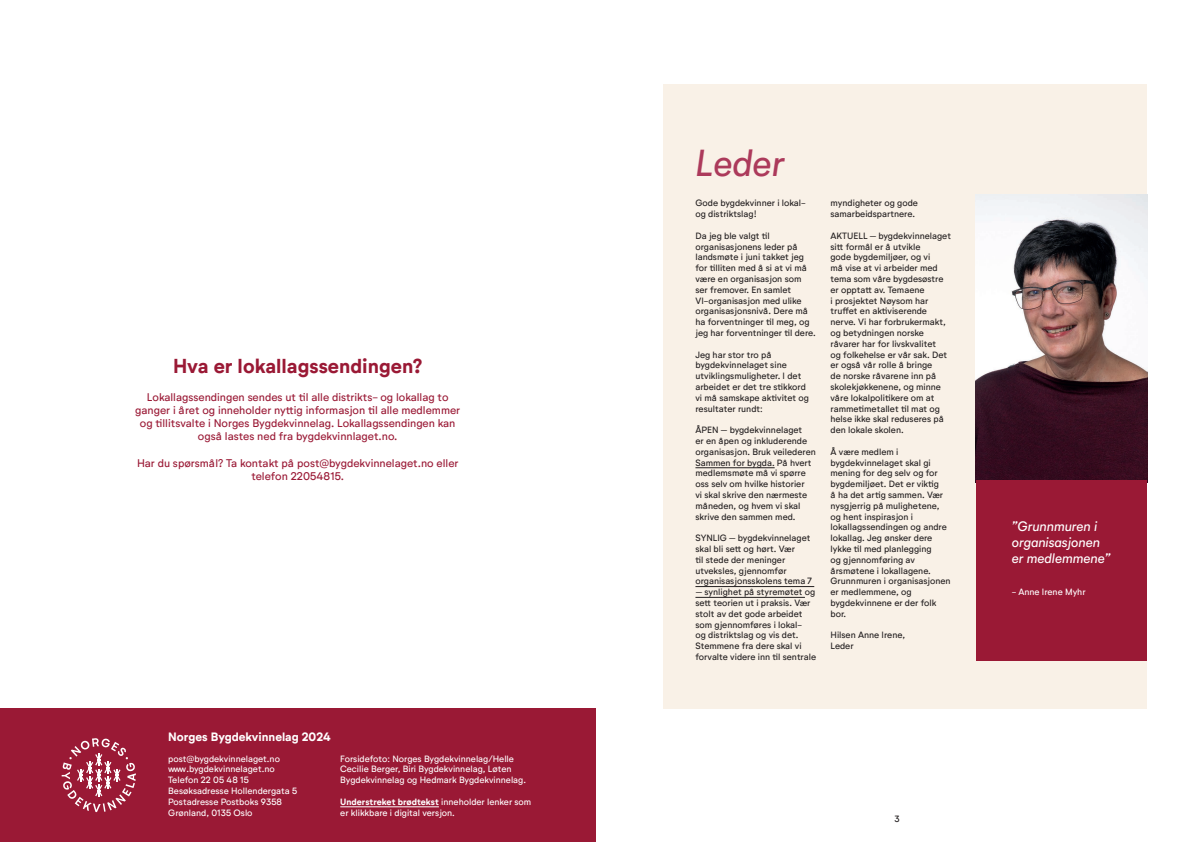
<style>
.page{position:relative;width:1191px;height:842px;background:#fff}
.page>*{position:absolute;margin:0;border:0;box-sizing:border-box;transform-origin:0 0}
.t1{font:italic 36px "Neutrif Studio";color:#ac3a5b}
.t2{font:700 20px "Neutrif Studio";color:#9a1935}
.t3{font:italic 13.1px/16px "Neutrif Studio";color:#fff}
.t4{font:700 12px "Neutrif Studio";color:#fff}
.t5{font:11px/13.2px "Neutrif Studio";color:#9a1935;text-align:center}
.t6{font:9px/10.8px "Neutrif Studio";color:#231f20}
.t7{font:9px/10.8px "Neutrif Studio";color:#fff}
.s1{font-weight:700}
</style>
<div class="page">
<div style="left:0;top:709px;width:595px;height:133px;background:#9a1935"></div>
<svg style="left:62px;top:738px;width:74px;height:74px"></svg>
<div style="left:663px;top:84px;width:484px;height:625px;background:#f9f1e7"></div>
<hr style="left:695px;top:467px;width:79px;height:1px;background:#231f20">
<hr style="left:695px;top:586px;width:119px;height:1px;background:#231f20">
<hr style="left:695px;top:597px;width:110px;height:1px;background:#231f20">
<img style="left:975px;top:194px;width:172px;height:288px">
<div style="left:975px;top:480px;width:171px;height:180px;background:#9a1935"></div>
<hr style="left:340px;top:806px;width:99px;height:1px;background:#fff">
<h2 class="t2" style="left:173px;top:354px;width:251px">Hva er lokallagssendingen?</h2>
<p class="t5" style="left:135px;top:390px;width:326px">Lokallagssendingen sendes ut til alle distrikts- og lokallag to ganger i året og inneholder nyttig informasjon til alle medlemmer og tillitsvalte i Norges Bygdekvinnelag. Lokallagssendingen kan også lastes ned fra bygdekvinnlaget.no.</p>
<p class="t5" style="left:137px;top:456px;width:323px">Har du spørsmål? Ta kontakt på post@bygdekvinnelaget.no eller telefon 22054815.</p>
<h3 class="t4" style="left:168px;top:730px;width:164px">Norges Bygdekvinnelag 2024</h3>
<p class="t7" style="left:168px;top:753px;width:130px">post@bygdekvinnelaget.no www.bygdekvinnelaget.no<br>Telefon 22 05 48 15<br>Besøksadresse Hollendergata 5<br>Postadresse Postboks 9358<br>Grønland, 0135 Oslo</p>
<p class="t7" style="left:340px;top:753px;width:187px">Forsidefoto: Norges Bygdekvinnelag/Helle<br>Cecilie Berger, Biri Bygdekvinnelag, Løten<br>Bygdekvinnelag og Hedmark Bygdekvinnelag.</p>
<p class="t7" style="left:340px;top:796px;width:193px"><span class="s1">Understreket brødtekst</span> inneholder lenker som er klikkbare i digital versjon.</p>
<h1 class="t1" style="left:695px;top:142px;width:90px">Leder</h1>
<p class="t6" style="left:695px;top:198px;width:112px">Gode bygdekvinner i lokal&shy;og distriktslag!</p>
<p class="t6" style="left:695px;top:230px;width:122px">Da jeg ble valgt til organisasjonens leder på landsmøte i juni takket jeg for tilliten med å si at vi må være en organisasjon som ser fremover. En samlet<br>VI-organisasjon med ulike organisasjonsnivå. Dere må ha forventninger til meg, og jeg har forventninger til dere.</p>
<p class="t6" style="left:695px;top:349px;width:115px">Jeg har stor tro på bygdekvinnelaget sine utviklingsmuligheter. I det arbeidet er det tre stikkord vi må samskape aktivitet og resultater rundt:</p>
<p class="t6" style="left:695px;top:425px;width:122px">ÅPEN – bygdekvinnelaget<br>er en åpen og inkluderende organisasjon. Bruk veilederen<br>Sammen for bygda. På hvert medlemsmøte må vi spørre oss selv om hvilke historier<br>vi skal skrive den nærmeste måneden, og hvem vi skal skrive den sammen med.</p>
<p class="t6" style="left:695px;top:533px;width:118px">SYNLIG – bygdekvinnelaget skal bli sett og hørt. Vær<br>til stede der meninger utveksles, gjennomfør organisasjonsskolens tema 7</p>
<p class="t6" style="left:695px;top:587px;width:122px">– synlighet på styremøtet og sett teorien ut i praksis. Vær stolt av det gode arbeidet som gjennomføres i lokal-<br>og distriktslag og vis det.<br>Stemmene fra dere skal vi forvalte videre inn til sentrale</p>
<p class="t6" style="left:830px;top:198px;width:89px">myndigheter og gode samarbeidspartnere.</p>
<p class="t6" style="left:830px;top:230px;width:122px">AKTUELL – bygdekvinnelaget sitt formål er å utvikle<br>gode bygdemiljøer, og vi<br>må vise at vi arbeider med tema som våre bygdesøstre er opptatt av. Temaene<br>i prosjektet Nøysom har truffet en aktiviserende nerve. Vi har forbrukermakt, og betydningen norske råvarer har for livskvalitet<br>og folkehelse er vår sak. Det er også vår rolle å bringe<br>de norske råvarene inn på skolekjøkkenene, og minne våre lokalpolitikere om at rammetimetallet til mat og helse ikke skal reduseres på den lokale skolen.</p>
<p class="t6" style="left:830px;top:446px;width:122px">Å være medlem i bygdekvinnelaget skal gi mening for deg selv og for bygdemiljøet. Det er viktig<br>å ha det artig sammen. Vær nysgjerrig på mulighetene, og hent inspirasjon i lokallagssendingen og andre lokallag. Jeg ønsker dere lykke til med planlegging<br>og gjennomføring av årsmøtene i lokallagene.<br>Grunnmuren i organisasjonen er medlemmene, og bygdekvinnene er der folk bor.</p>
<p class="t6" style="left:830px;top:630px;width:76px">Hilsen Anne Irene,<br>Leder</p>
<h3 class="t3" style="left:1012px;top:518px;width:100px">”Grunnmuren i organisasjonen er medlemmene”</h3>
<p class="t7" style="left:1012px;top:586px;width:75px">- Anne Irene Myhr</p>
<p class="t6" style="left:894px;top:814px;width:7px">3</p>
</div>
